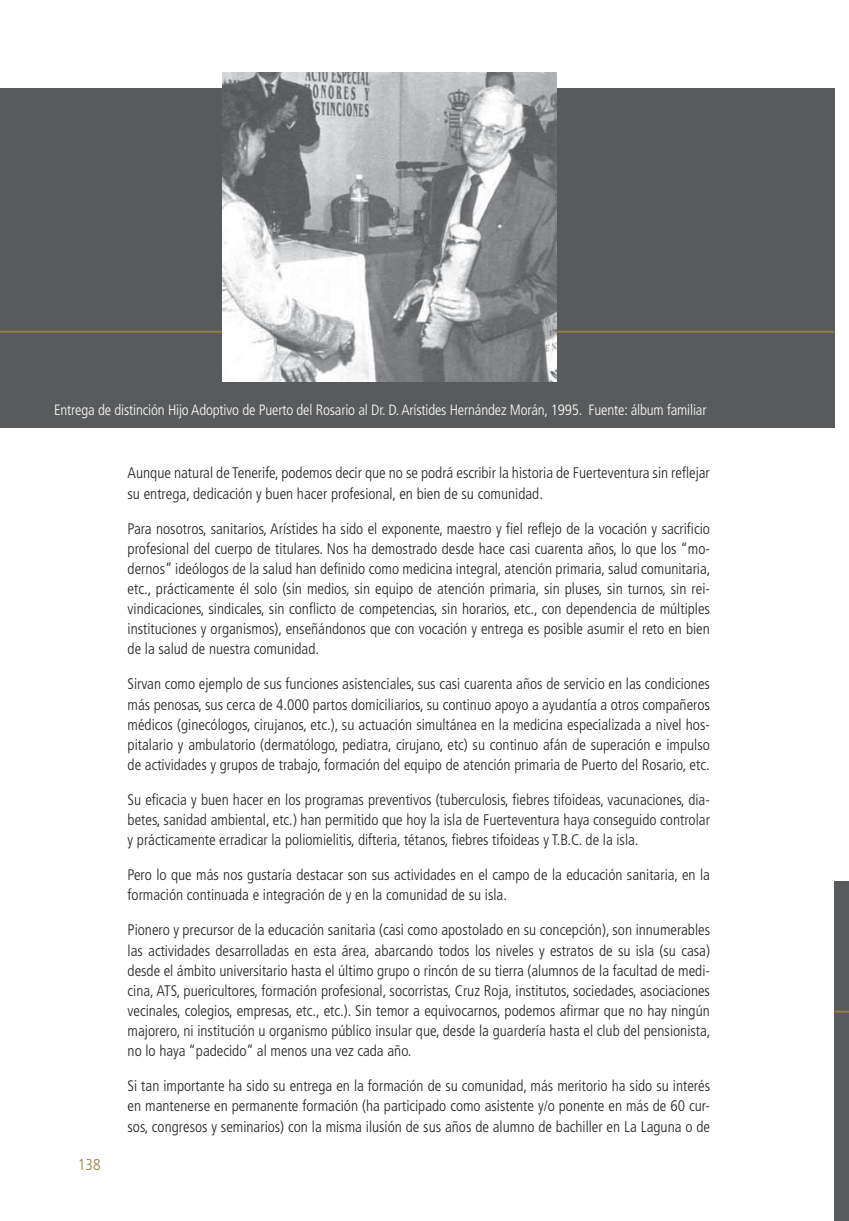
<style>
.page{position:relative;width:849px;height:1221px;background:#fff}
.page>*{position:absolute;margin:0;border:0;box-sizing:border-box;transform-origin:0 0}
.t1{font:300 condensed 15.75px "Frutiger";color:#987f40}
.t2{font:300 condensed 15.4px/20.1px "Frutiger";color:#231f20;text-align:justify}
.t3{font:300 condensed 14.88px "Frutiger";letter-spacing:-.01em;color:#fff}
</style>
<div class="page">
<div style="left:833px;top:881px;width:15px;height:339px;background:#595a5b"></div>
<svg style="left:833px;top:1010px;width:15px;height:2px"></svg>
<div style="left:0;top:88px;width:833px;height:339px;background:#595a5b"></div>
<hr style="left:0;top:331px;width:833px;height:1px;background:#987f40">
<img style="left:222px;top:73px;width:334px;height:308px">
<p class="t3" style="left:54px;top:404px;width:653px">Entrega de distinción Hijo Adoptivo de Puerto del Rosario al Dr. D. Arístides Hernández Morán, 1995. Fuente: álbum familiar</p>
<p class="t1" style="left:78px;top:1158px;width:24px">138</p>
<p class="t2" style="left:127px;top:464px;width:583px">Aunque natural de Tenerife, podemos decir que no se podrá escribir la historia de Fuerteventura sin reflejar su entrega, dedicación y buen hacer profesional, en bien de su comunidad.</p>
<p class="t2" style="left:127px;top:519px;width:584px">Para nosotros, sanitarios, Arístides ha sido el exponente, maestro y fiel reflejo de la vocación y sacrificio profesional del cuerpo de titulares. Nos ha demostrado desde hace casi cuarenta años, lo que los “mo&shy;dernos” ideólogos de la salud han definido como medicina integral, atención primaria, salud comunitaria, etc., prácticamente él solo (sin medios, sin equipo de atención primaria, sin pluses, sin turnos, sin rei&shy;vindicaciones, sindicales, sin conflicto de competencias, sin horarios, etc., con dependencia de múltiples instituciones y organismos), enseñándonos que con vocación y entrega es posible asumir el reto en bien de la salud de nuestra comunidad.</p>
<p class="t2" style="left:127px;top:675px;width:583px">Sirvan como ejemplo de sus funciones asistenciales, sus casi cuarenta años de servicio en las condiciones más penosas, sus cerca de 4.000 partos domiciliarios, su continuo apoyo a ayudantía a otros compañeros médicos (ginecólogos, cirujanos, etc.), su actuación simultánea en la medicina especializada a nivel hos&shy;pitalario y ambulatorio (dermatólogo, pediatra, cirujano, etc) su continuo afán de superación e impulso de actividades y grupos de trabajo, formación del equipo de atención primaria de Puerto del Rosario, etc.</p>
<p class="t2" style="left:127px;top:790px;width:583px">Su eficacia y buen hacer en los programas preventivos (tuberculosis, fiebres tifoideas, vacunaciones, dia&shy;betes, sanidad ambiental, etc.) han permitido que hoy la isla de Fuerteventura haya conseguido controlar y prácticamente erradicar la poliomielitis, difteria, tétanos, fiebres tifoideas y T.B.C. de la isla.</p>
<p class="t2" style="left:127px;top:866px;width:583px">Pero lo que más nos gustaría destacar son sus actividades en el campo de la educación sanitaria, en la formación continuada e integración de y en la comunidad de su isla.</p>
<p class="t2" style="left:127px;top:921px;width:584px">Pionero y precursor de la educación sanitaria (casi como apostolado en su concepción), son innumerables las actividades desarrolladas en esta área, abarcando todos los niveles y estratos de su isla (su casa) desde el ámbito universitario hasta el último grupo o rincón de su tierra (alumnos de la facultad de medi&shy;cina, ATS, puericultores, formación profesional, socorristas, Cruz Roja, institutos, sociedades, asociaciones vecinales, colegios, empresas, etc., etc.). Sin temor a equivocarnos, podemos afirmar que no hay ningún majorero, ni institución u organismo público insular que, desde la guardería hasta el club del pensionista, no lo haya “padecido” al menos una vez cada año.</p>
<p class="t2" style="left:127px;top:1077px;width:583px">Si tan importante ha sido su entrega en la formación de su comunidad, más meritorio ha sido su interés en mantenerse en permanente formación (ha participado como asistente y/o ponente en más de 60 cur&shy;sos, congresos y seminarios) con la misma ilusión de sus años de alumno de bachiller en La Laguna o de</p>
</div>
